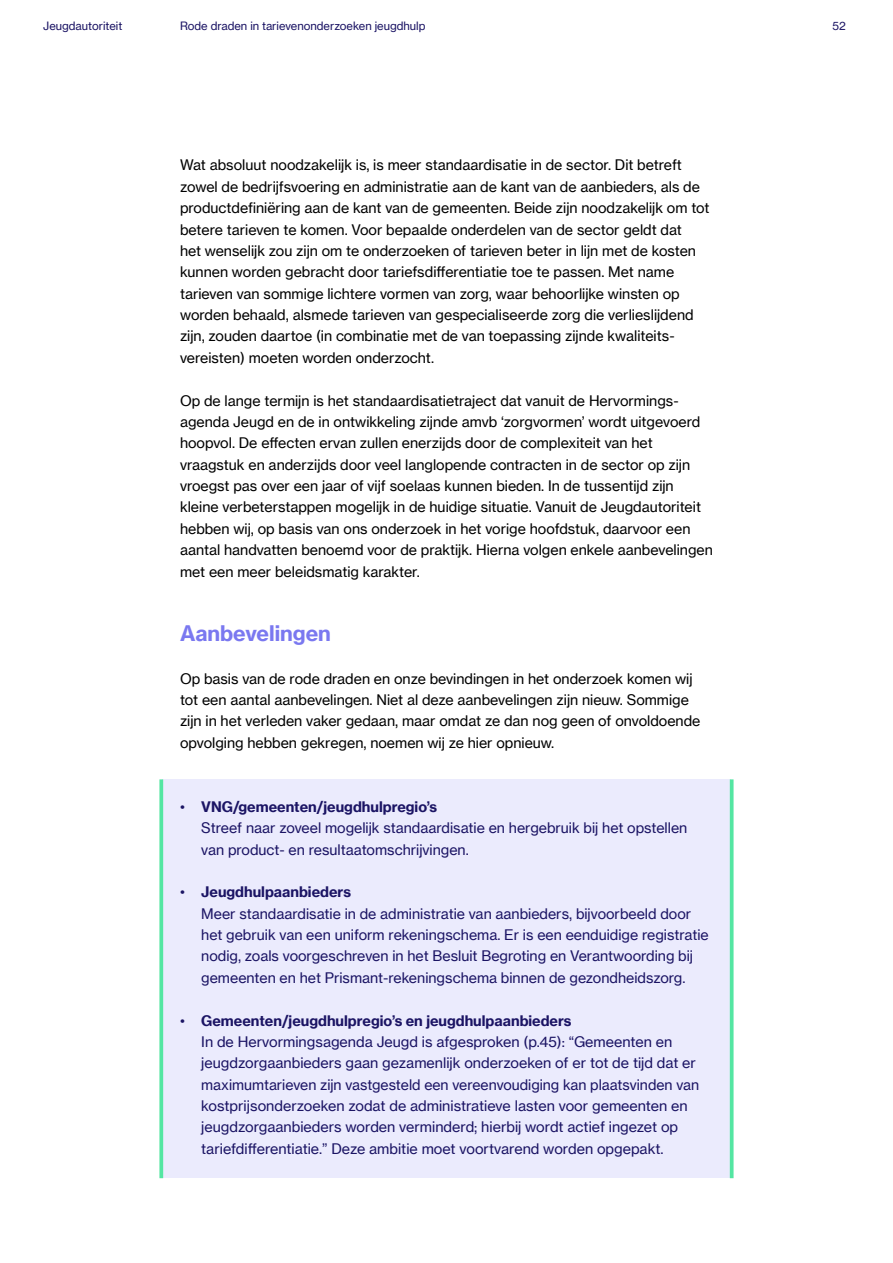
<style>
.page{position:relative;width:893px;height:1263px;background:#fff}
.page>*{position:absolute;margin:0;border:0;box-sizing:border-box;transform-origin:0 0}
.H2_Paragraafkop{font:21px "N Haas Grotesk TX Pro 75 Bd";color:#7a78f0}
.P_Broodtekst{font:14.25px/21.3px "N Haas Grotesk TX Pro 55 Rg";color:#000}
.t1{font:14.25px/21.3px "N Haas Grotesk TX Pro 55 Rg";color:#1b1464}
.t2{font:11.25px "N Haas Grotesk TX Pro 55 Rg";color:#1b1464}
.s1{font-family:"N Haas Grotesk TX Pro 75 Bd"}
</style>
<div class="page">
<div style="left:162px;top:779px;width:569px;height:399px;background:#ebebfd"></div>
<svg style="left:159px;top:779px;width:4px;height:399px;background:#66e8ab"></svg>
<hr style="left:730px;top:779px;width:3px;height:399px;background:#54e6a2">
<p class="t2" style="left:43px;top:19px;width:81px">Jeugdautoriteit</p>
<p class="t2" style="left:180px;top:19px;width:247px">Rode draden in tarievenonderzoeken jeugdhulp</p>
<p class="t2" style="left:832px;top:19px;width:15px">52</p>
<p class="P_Broodtekst" style="left:180px;top:155px;width:531px">Wat absoluut noodzakelijk is, is meer standaardisatie in de sector. Dit betreft zowel de bedrijfsvoering en administratie aan de kant van de aanbieders, als de productdefiniëring aan de kant van de gemeenten. Beide zijn noodzakelijk om tot betere tarieven te komen. Voor bepaalde onderdelen van de sector geldt dat<br>het wenselijk zou zijn om te onderzoeken of tarieven beter in lijn met de kosten kunnen worden gebracht door tariefsdifferentiatie toe te passen. Met name tarieven van sommige lichtere vormen van zorg, waar behoorlijke winsten op worden behaald, alsmede tarieven van gespecialiseerde zorg die verlieslijdend zijn, zouden daartoe (in combinatie met de van toepassing zijnde kwaliteits&shy;vereisten) moeten worden onderzocht.</p>
<p class="P_Broodtekst" style="left:180px;top:390px;width:534px">Op de lange termijn is het standaardisatietraject dat vanuit de Hervormings&shy;agenda Jeugd en de in ontwikkeling zijnde amvb ‘zorgvormen’ wordt uitgevoerd hoopvol. De effecten ervan zullen enerzijds door de complexiteit van het vraagstuk en anderzijds door veel langlopende contracten in de sector op zijn vroegst pas over een jaar of vijf soelaas kunnen bieden. In de tussentijd zijn kleine verbeterstappen mogelijk in de huidige situatie. Vanuit de Jeugdautoriteit hebben wij, op basis van ons onderzoek in het vorige hoofdstuk, daarvoor een aantal handvatten benoemd voor de praktijk. Hierna volgen enkele aanbevelingen met een meer beleidsmatig karakter.</p>
<h2 class="H2_Paragraafkop" style="left:180px;top:620px;width:152px">Aanbevelingen</h2>
<p class="P_Broodtekst" style="left:180px;top:668px;width:522px">Op basis van de rode draden en onze bevindingen in het onderzoek komen wij tot een aantal aanbevelingen. Niet al deze aanbevelingen zijn nieuw. Sommige zijn in het verleden vaker gedaan, maar omdat ze dan nog geen of onvoldoende opvolging hebben gekregen, noemen wij ze hier opnieuw.</p>
<p class="t1" style="left:201px;top:796px;width:488px;text-indent:-21px">• <span class="s1">VNG/gemeenten/jeugdhulpregio’s<br></span>Streef naar zoveel mogelijk standaardisatie en hergebruik bij het opstellen van product- en resultaatomschrijvingen.</p>
<p class="t1" style="left:201px;top:881px;width:509px;text-indent:-21px">• <span class="s1">Jeugdhulpaanbieders<br></span>Meer standaardisatie in de administratie van aanbieders, bijvoorbeeld door het gebruik van een uniform rekeningschema. Er is een eenduidige registratie nodig, zoals voorgeschreven in het Besluit Begroting en Verantwoording bij gemeenten en het Prismant-rekeningschema binnen de gezondheidszorg.</p>
<p class="t1" style="left:201px;top:1009px;width:499px;text-indent:-21px">• <span class="s1">Gemeenten/jeugdhulpregio’s en jeugdhulpaanbieders<br></span>In de Hervormingsagenda Jeugd is afgesproken (p.45): “Gemeenten en jeugdzorgaanbieders gaan gezamenlijk onderzoeken of er tot de tijd dat er maximumtarieven zijn vastgesteld een vereenvoudiging kan plaatsvinden van kostprijsonderzoeken zodat de administratieve lasten voor gemeenten en jeugdzorgaanbieders worden verminderd; hierbij wordt actief ingezet op tariefdifferentiatie.” Deze ambitie moet voortvarend worden opgepakt.</p>
</div>
